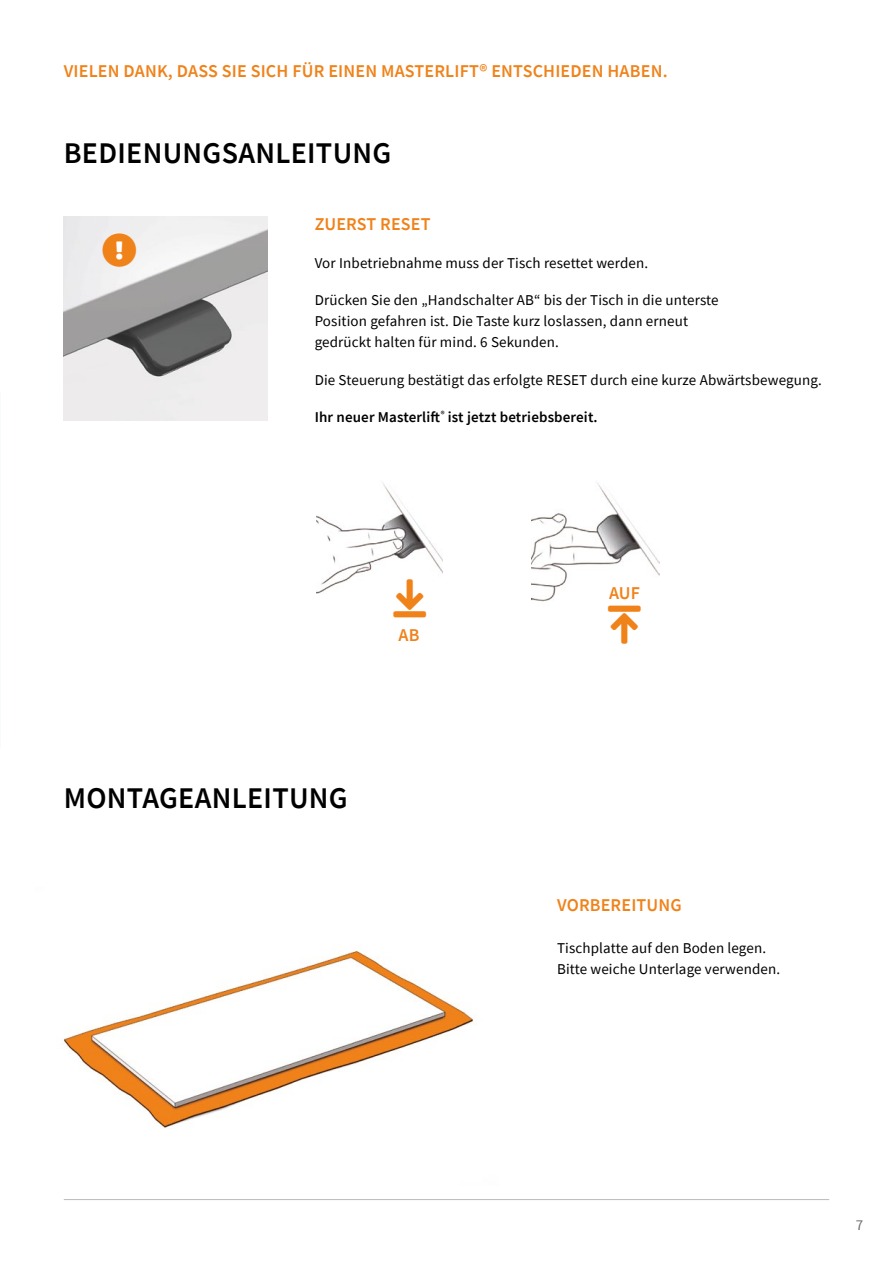
<style>
.page{position:relative;width:893px;height:1263px;background:#fff}
.page>*{position:absolute;margin:0;border:0;box-sizing:border-box;transform-origin:0 0}
.t1{font:600 30px "Source Sans Pro";letter-spacing:.01em;color:#000}
.t2{font:600 18px "Source Sans Pro";letter-spacing:.01em;color:#f0821a}
.t3{font:15px/21px "Source Sans Pro";letter-spacing:.01em;color:#000}
.t4{font:600 15px "Source Sans Pro";letter-spacing:.01em;color:#000}
.t5{font:15px "Source Sans Pro";color:#6d6d6c}
</style>
<div class="page">
<img style="left:317px;top:482px;width:125px;height:112px">
<img style="left:531px;top:482px;width:128px;height:120px">
<img style="left:64px;top:217px;width:204px;height:204px">
<div style="left:104px;top:233px;width:29px;height:29px;background:#fff;border-radius:50%"></div>
<img style="left:63px;top:950px;width:411px;height:178px">
<hr style="left:64px;top:1199px;width:765px;height:1px;background:#bababa">
<svg style="left:103px;top:234px;width:33px;height:33px"></svg>
<svg style="left:394px;top:579px;width:32px;height:15px"></svg>
<p class="t2" style="left:64px;top:59px;width:605px">VIELEN DANK, DASS SIE SICH FÜR EINEN MASTERLIFT® ENTSCHIEDEN HABEN.</p>
<h1 class="t1" style="left:64px;top:133px;width:329px">BEDIENUNGSANLEITUNG</h1>
<p class="t2" style="left:315px;top:213px;width:117px">ZUERST RESET</p>
<p class="t3" style="left:315px;top:252px;width:335px">Vor Inbetriebnahme muss der Tisch resettet werden.</p>
<p class="t3" style="left:315px;top:290px;width:405px">Drücken Sie den „Handschalter AB“ bis der Tisch in die unterste<br>Position gefahren ist. Die Taste kurz loslassen, dann erneut gedrückt halten für mind. 6 Sekunden.</p>
<p class="t3" style="left:315px;top:369px;width:509px">Die Steuerung bestätigt das erfolgte RESET durch eine kurze Abwärtsbewegung.</p>
<p class="t4" style="left:315px;top:408px;width:285px">Ihr neuer Masterlift<sup>®</sup> ist jetzt betriebsbereit.</p>
<p class="t2" style="left:399px;top:624px;width:22px">AB</p>
<h1 class="t1" style="left:64px;top:779px;width:285px">MONTAGEANLEITUNG</h1>
<p class="t2" style="left:609px;top:582px;width:32px">AUF</p>
<p class="t2" style="left:557px;top:893px;width:126px">VORBEREITUNG</p>
<p class="t3" style="left:557px;top:937px;width:225px">Tischplatte auf den Boden legen.<br>Bitte weiche Unterlage verwenden.</p>
<p class="t5" style="left:856px;top:1215px;width:9px">7</p>
</div>
